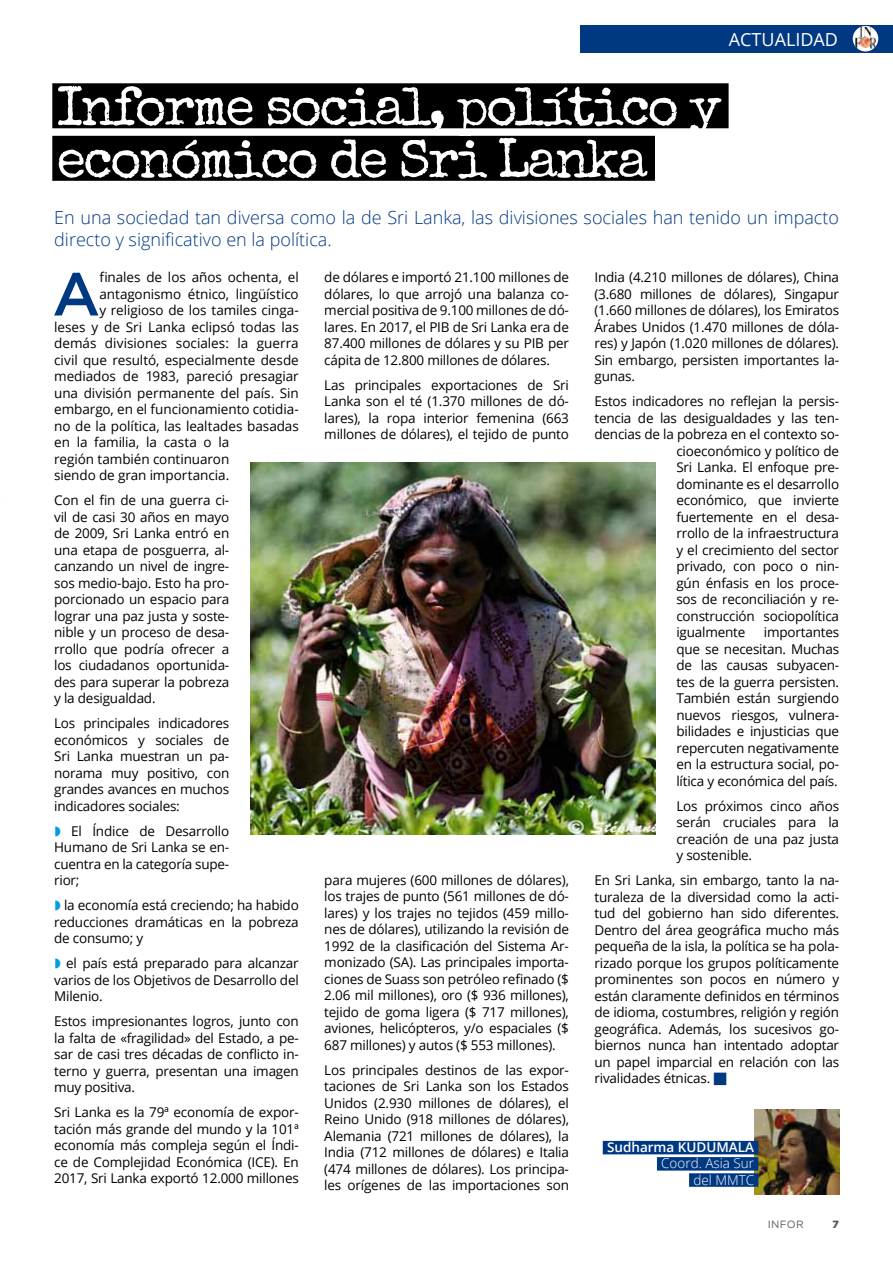
<style>
.page{position:relative;width:893px;height:1263px;background:#fff}
.page>*{position:absolute;margin:0;border:0;box-sizing:border-box;transform-origin:0 0}
.t1{font:500 60.6px "Gotham HTF";color:#003882}
.t2{font:54px/52.5px "Special Elite";letter-spacing:-.05em;color:#fff}
.t3{font:300 18px/21.6px "Open Sans";color:#003882}
.t4{font:18px "Open Sans";color:#fff}
.t5{font:13.5px/16.5px "Open Sans";letter-spacing:-.015em;color:#000;text-align:justify}
.t6{font:300 13.5px/16.2px "Open Sans";color:#fff;text-align:right}
.t7{font:600 13.5px "Open Sans";color:#fff}
.t8{font:10.5px "Gotham HTF";letter-spacing:.03em;color:#58585a}
.t9{font:900 10.5px "Gotham HTF";color:#58585a}
.s1{color:#003882}
</style>
<div class="page">
<div style="left:52px;top:83px;width:677px;height:45px;background:#000"></div>
<div style="left:52px;top:136px;width:603px;height:45px;background:#000"></div>
<div style="left:581px;top:25px;width:312px;height:28px;background:#003882"></div>
<div style="left:853px;top:26px;width:25px;height:25px;background:#fff;border-radius:50%"></div>
<img style="left:855px;top:27px;width:21px;height:21px">
<img style="left:251px;top:462px;width:404px;height:373px">
<img style="left:754px;top:1110px;width:85px;height:85px">
<div style="left:603px;top:1141px;width:155px;height:13px;background:#003882"></div>
<div style="left:657px;top:1157px;width:101px;height:13px;background:#003882"></div>
<div style="left:689px;top:1173px;width:69px;height:14px;background:#003882"></div>
<h3 class="t4" style="left:729px;top:27px;width:111px">ACTUALIDAD</h3>
<h3 class="t4" style="left:741px;top:28px;width:99px">ctualidad</h3>
<h2 class="t2" style="left:57px;top:81px;width:666px">Informe social, político y económico de Sri Lanka</h2>
<h3 class="t3" style="left:54px;top:206px;width:786px">En una sociedad tan diversa como la de Sri Lanka, las divisiones sociales han tenido un impacto directo y significativo en la política.</h3>
<h1 class="t1" style="left:52px;top:260px;width:49px">A</h1>
<p class="t5" style="left:99px;top:269px;width:201px">finales de los años ochenta, el</p>
<p class="t5" style="left:99px;top:285px;width:201px">antagonismo étnico, lingüístico</p>
<p class="t5" style="left:99px;top:302px;width:201px">y religioso de los tamiles cinga-</p>
<p class="t5" style="left:54px;top:318px;width:246px">leses y de Sri Lanka eclipsó todas las</p>
<p class="t5" style="left:54px;top:335px;width:246px">demás divisiones sociales: la guerra</p>
<p class="t5" style="left:54px;top:351px;width:246px">civil que resultó, especialmente desde</p>
<p class="t5" style="left:54px;top:368px;width:246px">mediados de 1983, pareció presagiar</p>
<p class="t5" style="left:54px;top:384px;width:246px">una división permanente del país. Sin</p>
<p class="t5" style="left:54px;top:401px;width:246px">embargo, en el funcionamiento cotidia-</p>
<p class="t5" style="left:54px;top:417px;width:246px">no de la política, las lealtades basadas</p>
<p class="t5" style="left:54px;top:434px;width:177px">en la familia, la casta o la</p>
<p class="t5" style="left:54px;top:450px;width:177px">región también continuaron</p>
<p class="t5" style="left:54px;top:467px;width:177px">siendo de gran importancia.</p>
<p class="t5" style="left:54px;top:492px;width:177px">Con el fin de una guerra ci&shy;vil de casi 30 años en mayo de 2009, Sri Lanka entró en una etapa de posguerra, al&shy;canzando un nivel de ingre&shy;sos medio-bajo. Esto ha pro&shy;porcionado un espacio para lograr una paz justa y soste&shy;nible y un proceso de desa&shy;rrollo que podría ofrecer a los ciudadanos oportunida&shy;des para superar la pobreza y la desigualdad.</p>
<p class="t5" style="left:54px;top:715px;width:177px">Los principales indicadores económicos y sociales de Sri Lanka muestran un pa&shy;norama muy positivo, con grandes avances en muchos indicadores sociales:</p>
<p class="t5" style="left:54px;top:822px;width:177px;text-indent:17px">El Índice de Desarrollo Humano de Sri Lanka se en&shy;cuentra en la categoría supe&shy;rior;</p>
<p class="t5" style="left:54px;top:897px;width:246px;text-indent:10px">la economía está creciendo; ha habido reducciones dramáticas en la pobreza de consumo; y</p>
<p class="t5" style="left:54px;top:955px;width:246px;text-indent:12px">el país está preparado para alcanzar varios de los Objetivos de Desarrollo del Milenio.</p>
<p class="t5" style="left:54px;top:1013px;width:246px">Estos impresionantes logros, junto con la falta de «fragilidad» del Estado, a pe&shy;sar de casi tres décadas de conflicto in&shy;terno y guerra, presentan una imagen muy positiva.</p>
<p class="t5" style="left:54px;top:1104px;width:246px">Sri Lanka es la 79ª economía de expor&shy;tación más grande del mundo y la 101ª economía más compleja según el Índi&shy;ce de Complejidad Económica (ICE). En 2017, Sri Lanka exportó 12.000 millones</p>
<p class="t5" style="left:324px;top:269px;width:246px">de dólares e importó 21.100 millones de dólares, lo que arrojó una balanza co&shy;mercial positiva de 9.100 millones de dó&shy;lares. En 2017, el PIB de Sri Lanka era de 87.400 millones de dólares y su PIB per cápita de 12.800 millones de dólares.</p>
<p class="t5" style="left:324px;top:376px;width:246px">Las principales exportaciones de Sri Lanka son el té (1.370 millones de dó&shy;lares), la ropa interior femenina (663 millones de dólares), el tejido de punto</p>
<p class="t5" style="left:324px;top:871px;width:246px">para mujeres (600 millones de dólares), los trajes de punto (561 millones de dó&shy;lares) y los trajes no tejidos (459 millo&shy;nes de dólares), utilizando la revisión de 1992 de la clasificación del Sistema Ar&shy;monizado (SA). Las principales importa&shy;ciones de Suass son petróleo refinado ($ 2.06 mil millones), oro ($ 936 millones), tejido de goma ligera ($ 717 millones), aviones, helicópteros, y/o espaciales ($ 687 millones) y autos ($ 553 millones).</p>
<p class="t5" style="left:324px;top:1061px;width:246px">Los principales destinos de las expor&shy;taciones de Sri Lanka son los Estados Unidos (2.930 millones de dólares), el Reino Unido (918 millones de dólares), Alemania (721 millones de dólares), la India (712 millones de dólares) e Italia (474 millones de dólares). Los principa&shy;les orígenes de las importaciones son</p>
<p class="t5" style="left:594px;top:269px;width:246px">India (4.210 millones de dólares), China (3.680 millones de dólares), Singapur (1.660 millones de dólares), los Emiratos Árabes Unidos (1.470 millones de dóla&shy;res) y Japón (1.020 millones de dólares).<br>Sin embargo, persisten importantes la&shy;gunas.</p>
<p class="t5" style="left:594px;top:393px;width:246px">Estos indicadores no reflejan la persis-</p>
<p class="t5" style="left:594px;top:409px;width:246px">tencia de las desigualdades y las ten-</p>
<p class="t5" style="left:594px;top:426px;width:246px">dencias de la pobreza en el contexto so-</p>
<p class="t5" style="left:676px;top:442px;width:164px">cioeconómico y político de</p>
<p class="t5" style="left:676px;top:459px;width:164px">Sri Lanka. El enfoque pre-</p>
<p class="t5" style="left:676px;top:475px;width:164px">dominante es el desarrollo</p>
<p class="t5" style="left:676px;top:492px;width:164px">económico, que invierte</p>
<p class="t5" style="left:676px;top:508px;width:164px">fuertemente en el desa-</p>
<p class="t5" style="left:676px;top:525px;width:164px">rrollo de la infraestructura</p>
<p class="t5" style="left:676px;top:541px;width:164px">y el crecimiento del sector</p>
<p class="t5" style="left:676px;top:558px;width:164px">privado, con poco o nin-</p>
<p class="t5" style="left:676px;top:574px;width:164px">gún énfasis en los proce-</p>
<p class="t5" style="left:676px;top:591px;width:164px">sos de reconciliación y re-</p>
<p class="t5" style="left:676px;top:607px;width:164px">construcción sociopolítica</p>
<p class="t5" style="left:676px;top:624px;width:70px">igualmente</p>
<p class="t5" style="left:676px;top:624px;width:164px;text-indent:87px">importantes que se necesitan. Muchas de las causas subyacen&shy;tes de la guerra persisten.<br>También están surgiendo nuevos riesgos, vulnera&shy;bilidades e injusticias que repercuten negativamente en la estructura social, po&shy;lítica y económica del país.</p>
<p class="t5" style="left:676px;top:797px;width:164px">Los próximos cinco años serán cruciales para la creación de una paz justa y sostenible.</p>
<p class="t5" style="left:594px;top:872px;width:246px">En Sri Lanka, sin embargo, tanto la na&shy;turaleza de la diversidad como la acti&shy;tud del gobierno han sido diferentes.<br>Dentro del área geográfica mucho más pequeña de la isla, la política se ha pola&shy;rizado porque los grupos políticamente prominentes son pocos en número y están claramente definidos en términos de idioma, costumbres, religión y región geográfica. Además, los sucesivos go&shy;biernos nunca han intentado adoptar un papel imparcial en relación con las rivalidades étnicas. <span class="s1">■</span></p>
<p class="t7" style="left:607px;top:1138px;width:149px">Sudharma KUDUMALA</p>
<p class="t6" style="left:661px;top:1155px;width:94px">Coord. Asia Sur del MMTC</p>
<p class="t8" style="left:768px;top:1218px;width:37px">INFOR</p>
<p class="t9" style="left:832px;top:1218px;width:8px">7</p>
</div>
